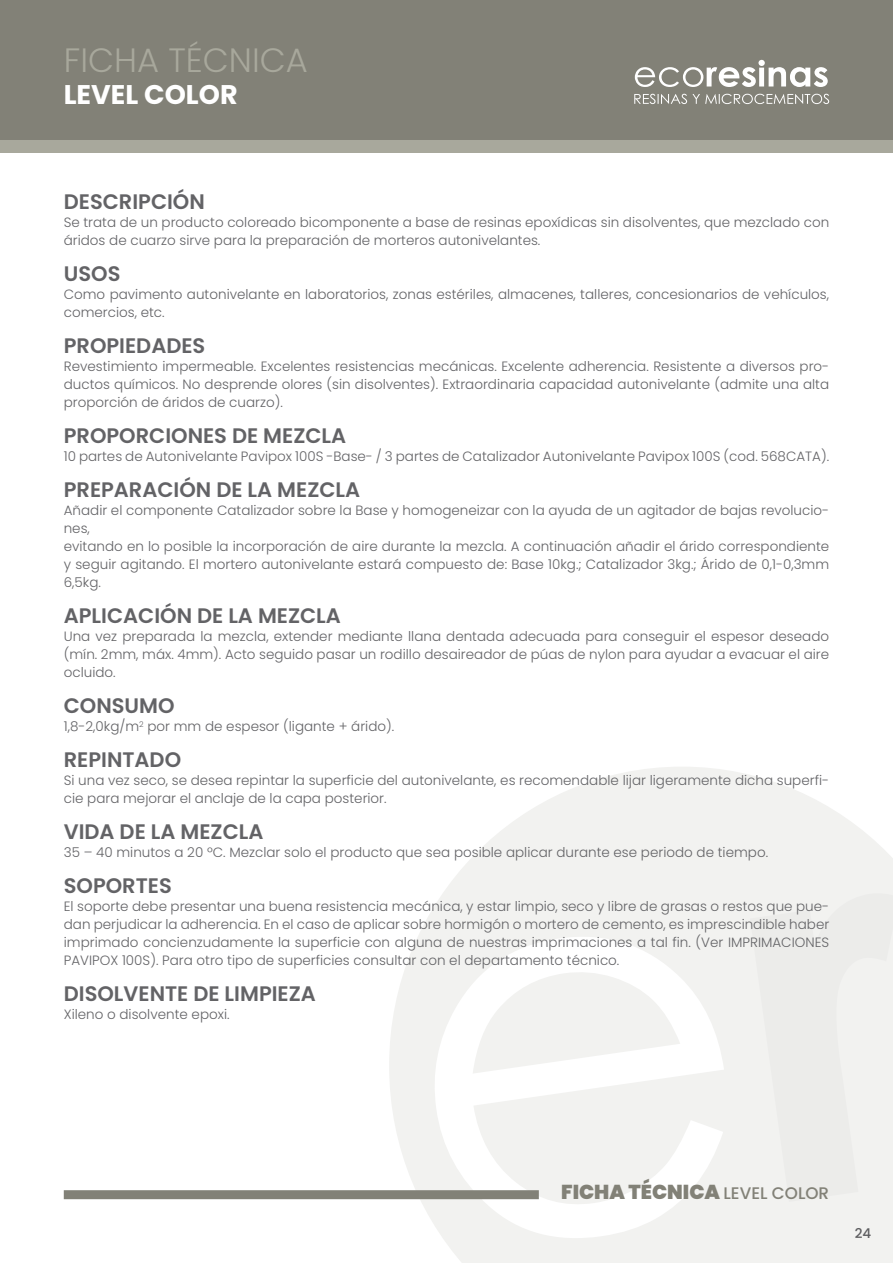
<style>
.page{position:relative;width:893px;height:1263px;background:#fff}
.page>*{position:absolute;margin:0;border:0;box-sizing:border-box;transform-origin:0 0}
.t1{font:300 33.75px "Poppins";color:#a8a89c}
.t2{font:700 27px "Poppins";color:#fff}
.t3{font:600 21px "Poppins";color:#636366}
.t4{font:900 20.1px "Poppins";color:#828177}
.t5{font:300 13.5px/18px "Poppins";color:#636366}
.t6{font:500 13.5px "Poppins";color:#636366}
.s1{font-weight:500;font-size:16.8px}
</style>
<div class="page">
<svg style="left:389px;top:767px;width:504px;height:496px;fill:#f2f2f0"></svg>
<div style="left:750px;top:892px;width:143px;height:310px;background:#ececea"></div>
<svg style="left:431px;top:932px;width:293px;height:311px;fill:#f2f2f0"></svg>
<div style="left:0;top:0;width:893px;height:140px;background:#828177"></div>
<div style="left:0;top:140px;width:893px;height:13px;background:#a8a89c"></div>
<svg style="left:635px;top:60px;width:193px;height:27px"></svg>
<svg style="left:634px;top:94px;width:195px;height:10px"></svg>
<div style="left:64px;top:1190px;width:475px;height:9px;background:#828177"></div>
<p class="t1" style="left:64px;top:40px;width:246px">FICHA TÉCNICA</p>
<p class="t2" style="left:64px;top:79px;width:175px">LEVEL COLOR</p>
<p class="t3" style="left:64px;top:190px;width:143px">DESCRIPCIÓN</p>
<p class="t5" style="left:64px;top:213px;width:767px">Se trata de un producto coloreado bicomponente a base de resinas epoxídicas sin disolventes, que mezclado con áridos de cuarzo sirve para la preparación de morteros autonivelantes.</p>
<p class="t3" style="left:64px;top:262px;width:58px">USOS</p>
<p class="t5" style="left:64px;top:285px;width:767px">Como pavimento autonivelante en laboratorios, zonas estériles, almacenes, talleres, concesionarios de vehículos, comercios, etc.</p>
<p class="t3" style="left:64px;top:334px;width:143px">PROPIEDADES</p>
<p class="t5" style="left:64px;top:357px;width:767px;text-align:justify">Revestimiento impermeable. Excelentes resistencias mecánicas. Excelente adherencia. Resistente a diversos pro&shy;ductos químicos. No desprende olores (sin disolventes). Extraordinaria capacidad autonivelante (admite una alta proporción de áridos de cuarzo).</p>
<p class="t3" style="left:64px;top:424px;width:284px">PROPORCIONES DE MEZCLA</p>
<p class="t5" style="left:64px;top:447px;width:767px">10 partes de Autonivelante Pavipox 100S -Base- / 3 partes de Catalizador Autonivelante Pavipox 100S (cod. 568CATA).</p>
<p class="t3" style="left:64px;top:478px;width:298px">PREPARACIÓN DE LA MEZCLA</p>
<p class="t5" style="left:64px;top:501px;width:767px">Añadir el componente Catalizador sobre la Base y homogeneizar con la ayuda de un agitador de bajas revolucio&shy;nes,</p>
<p class="t5" style="left:64px;top:537px;width:767px;text-align:justify">evitando en lo posible la incorporación de aire durante la mezcla. A continuación añadir el árido correspondiente y seguir agitando. El mortero autonivelante estará compuesto de: Base 10kg.; Catalizador 3kg.; Árido de 0,1-0,3mm 6,5kg.</p>
<p class="t3" style="left:64px;top:604px;width:279px">APLICACIÓN DE LA MEZCLA</p>
<p class="t5" style="left:64px;top:627px;width:767px;text-align:justify">Una vez preparada la mezcla, extender mediante llana dentada adecuada para conseguir el espesor deseado (mín. 2mm, máx. 4mm). Acto seguido pasar un rodillo desaireador de púas de nylon para ayudar a evacuar el aire ocluido.</p>
<p class="t3" style="left:64px;top:694px;width:112px">CONSUMO</p>
<p class="t5" style="left:64px;top:717px;width:332px">1,8-2,0kg/m<sup>2</sup> por mm de espesor (ligante + árido).</p>
<p class="t3" style="left:64px;top:748px;width:119px">REPINTADO</p>
<p class="t5" style="left:64px;top:771px;width:767px">Si una vez seco, se desea repintar la superficie del autonivelante, es recomendable lijar ligeramente dicha superfi&shy;cie para mejorar el anclaje de la capa posterior.</p>
<p class="t3" style="left:64px;top:820px;width:201px">VIDA DE LA MEZCLA</p>
<p class="t5" style="left:64px;top:843px;width:706px">35 – 40 minutos a 20 ºC. Mezclar solo el producto que sea posible aplicar durante ese periodo de tiempo.</p>
<p class="t3" style="left:64px;top:874px;width:110px">SOPORTES</p>
<p class="t5" style="left:64px;top:897px;width:767px;text-align:justify">El soporte debe presentar una buena resistencia mecánica, y estar limpio, seco y libre de grasas o restos que pue&shy;dan perjudicar la adherencia. En el caso de aplicar sobre hormigón o mortero de cemento, es imprescindible haber imprimado concienzudamente la superficie con alguna de nuestras imprimaciones a tal fin. (Ver IMPRIMACIONES PAVIPOX 100S). Para otro tipo de superficies consultar con el departamento técnico.</p>
<p class="t3" style="left:64px;top:982px;width:254px">DISOLVENTE DE LIMPIEZA</p>
<p class="t5" style="left:64px;top:1005px;width:167px">Xileno o disolvente epoxi.</p>
<p class="t4" style="left:561px;top:1180px;width:270px">FICHA TÉCNICA <span class="s1">LEVEL COLOR</span></p>
<p class="t6" style="left:855px;top:1225px;width:18px">24</p>
</div>
